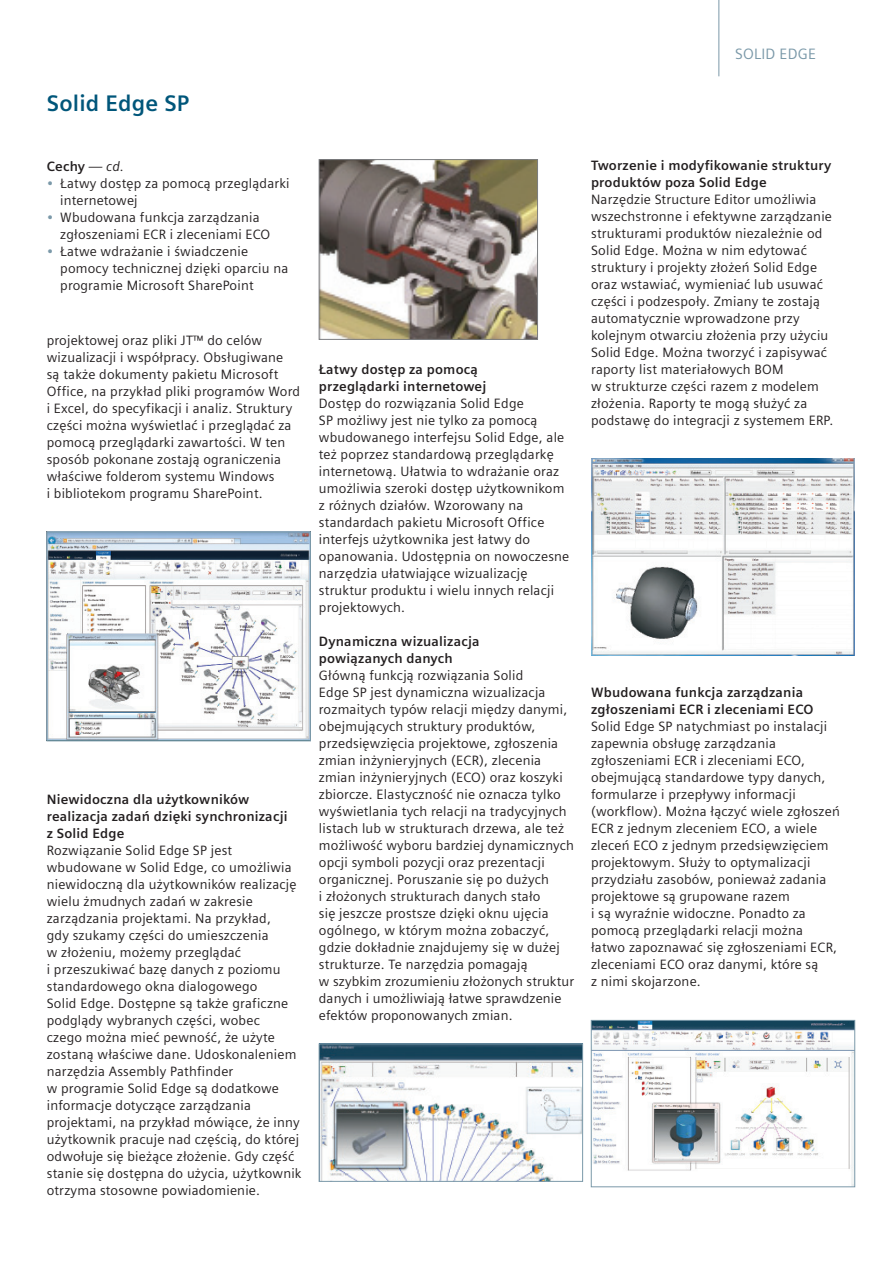
<style>
.page{position:relative;width:893px;height:1263px;background:#fff}
.page>*{position:absolute;margin:0;border:0;box-sizing:border-box;transform-origin:0 0}
.t1{font:700 22.5px "Siemens Sans";letter-spacing:.01em;color:#00567a}
.t2{font:15px "Siemens Sans";letter-spacing:.015em;color:#7b99a9}
.t3{font:13.5px/17px "Siemens Sans";letter-spacing:.015em;color:#231f20}
.t4{font:700 13.5px/17px "Siemens Sans";letter-spacing:.015em;color:#231f20}
.s1{font-weight:400;font-style:italic}
.s2{color:#7b99a9}
</style>
<div class="page">
<img style="left:591px;top:459px;width:264px;height:197px">
<img style="left:593px;top:1022px;width:260px;height:163px">
<div style="left:591px;top:1020px;width:264px;height:167px;border:1px solid #7b99a9"></div>
<img style="left:321px;top:161px;width:215px;height:177px">
<div style="left:319px;top:159px;width:219px;height:181px;border:1px solid #7c7e81"></div>
<img style="left:321px;top:1046px;width:260px;height:133px">
<div style="left:319px;top:1044px;width:264px;height:137px;border:1px solid #7b99a9"></div>
<hr style="left:718px;top:0;width:1px;height:76px;background:#7b99a9">
<img style="left:49px;top:534px;width:260px;height:205px">
<div style="left:47px;top:532px;width:264px;height:209px;border:1px solid #7b99a9"></div>
<h1 class="t1" style="left:47px;top:90px;width:144px">Solid Edge SP</h1>
<p class="t4" style="left:47px;top:157px;width:79px">Cechy <span class="s1">— cd.</span></p>
<p class="t3" style="left:60px;top:175px;width:231px;text-indent:-13px"><span class="s2">•</span> Łatwy dostęp za pomocą przeglądarki internetowej</p>
<p class="t3" style="left:60px;top:209px;width:212px;text-indent:-13px"><span class="s2">•</span> Wbudowana funkcja zarządzania zgłoszeniami ECR i zleceniami ECO</p>
<p class="t3" style="left:60px;top:243px;width:230px;text-indent:-13px"><span class="s2">•</span> Łatwe wdrażanie i świadczenie pomocy technicznej dzięki oparciu na programie Microsoft SharePoint</p>
<p class="t3" style="left:47px;top:331px;width:255px">projektowej oraz pliki JT™ do celów wizualizacji i współpracy. Obsługiwane<br>są także dokumenty pakietu Microsoft Office, na przykład pliki programów Word i Excel, do specyfikacji i analiz. Struktury części można wyświetlać i przeglądać za pomocą przeglądarki zawartości. W ten sposób pokonane zostają ograniczenia właściwe folderom systemu Windows<br>i bibliotekom programu SharePoint.</p>
<p class="t4" style="left:47px;top:791px;width:242px">Niewidoczna dla użytkowników realizacja zadań dzięki synchronizacji z Solid Edge</p>
<p class="t3" style="left:47px;top:842px;width:256px">Rozwiązanie Solid Edge SP jest wbudowane w Solid Edge, co umożliwia niewidoczną dla użytkowników realizację wielu żmudnych zadań w zakresie zarządzania projektami. Na przykład,<br>gdy szukamy części do umieszczenia<br>w złożeniu, możemy przeglądać<br>i przeszukiwać bazę danych z poziomu standardowego okna dialogowego<br>Solid Edge. Dostępne są także graficzne podglądy wybranych części, wobec<br>czego można mieć pewność, że użyte zostaną właściwe dane. Udoskonaleniem narzędzia Assembly Pathfinder<br>w programie Solid Edge są dodatkowe informacje dotyczące zarządzania projektami, na przykład mówiące, że inny użytkownik pracuje nad częścią, do której odwołuje się bieżące złożenie. Gdy część stanie się dostępna do użycia, użytkownik otrzyma stosowne powiadomienie.</p>
<p class="t2" style="left:735px;top:45px;width:83px">SOLID EDGE</p>
<p class="t4" style="left:319px;top:360px;width:169px">Łatwy dostęp za pomocą przeglądarki internetowej</p>
<p class="t3" style="left:319px;top:395px;width:252px">Dostęp do rozwiązania Solid Edge<br>SP możliwy jest nie tylko za pomocą wbudowanego interfejsu Solid Edge, ale też poprzez standardową przeglądarkę internetową. Ułatwia to wdrażanie oraz umożliwia szeroki dostęp użytkownikom z różnych działów. Wzorowany na standardach pakietu Microsoft Office interfejs użytkownika jest łatwy do opanowania. Udostępnia on nowoczesne narzędzia ułatwiające wizualizację struktur produktu i wielu innych relacji projektowych.</p>
<p class="t4" style="left:319px;top:633px;width:162px">Dynamiczna wizualizacja powiązanych danych</p>
<p class="t3" style="left:319px;top:667px;width:257px">Główną funkcją rozwiązania Solid<br>Edge SP jest dynamiczna wizualizacja rozmaitych typów relacji między danymi, obejmujących struktury produktów, przedsięwzięcia projektowe, zgłoszenia zmian inżynieryjnych (ECR), zlecenia zmian inżynieryjnych (ECO) oraz koszyki zbiorcze. Elastyczność nie oznacza tylko wyświetlania tych relacji na tradycyjnych listach lub w strukturach drzewa, ale też możliwość wyboru bardziej dynamicznych opcji symboli pozycji oraz prezentacji organicznej. Poruszanie się po dużych<br>i złożonych strukturach danych stało<br>się jeszcze prostsze dzięki oknu ujęcia ogólnego, w którym można zobaczyć, gdzie dokładnie znajdujemy się w dużej strukturze. Te narzędzia pomagają<br>w szybkim zrozumieniu złożonych struktur danych i umożliwiają łatwe sprawdzenie efektów proponowanych zmian.</p>
<p class="t4" style="left:591px;top:157px;width:242px">Tworzenie i modyfikowanie struktury produktów poza Solid Edge</p>
<p class="t3" style="left:591px;top:191px;width:244px">Narzędzie Structure Editor umożliwia wszechstronne i efektywne zarządzanie strukturami produktów niezależnie od Solid Edge. Można w nim edytować struktury i projekty złożeń Solid Edge oraz wstawiać, wymieniać lub usuwać części i podzespoły. Zmiany te zostają automatycznie wprowadzone przy kolejnym otwarciu złożenia przy użyciu Solid Edge. Można tworzyć i zapisywać raporty list materiałowych BOM<br>w strukturze części razem z modelem złożenia. Raporty te mogą służyć za podstawę do integracji z systemem ERP.</p>
<p class="t4" style="left:591px;top:684px;width:224px">Wbudowana funkcja zarządzania zgłoszeniami ECR i zleceniami ECO</p>
<p class="t3" style="left:591px;top:718px;width:250px">Solid Edge SP natychmiast po instalacji zapewnia obsługę zarządzania zgłoszeniami ECR i zleceniami ECO, obejmującą standardowe typy danych, formularze i przepływy informacji (workflow). Można łączyć wiele zgłoszeń ECR z jednym zleceniem ECO, a wiele zleceń ECO z jednym przedsięwzięciem projektowym. Służy to optymalizacji przydziału zasobów, ponieważ zadania projektowe są grupowane razem<br>i są wyraźnie widoczne. Ponadto za pomocą przeglądarki relacji można łatwo zapoznawać się zgłoszeniami ECR, zleceniami ECO oraz danymi, które są<br>z nimi skojarzone.</p>
</div>
